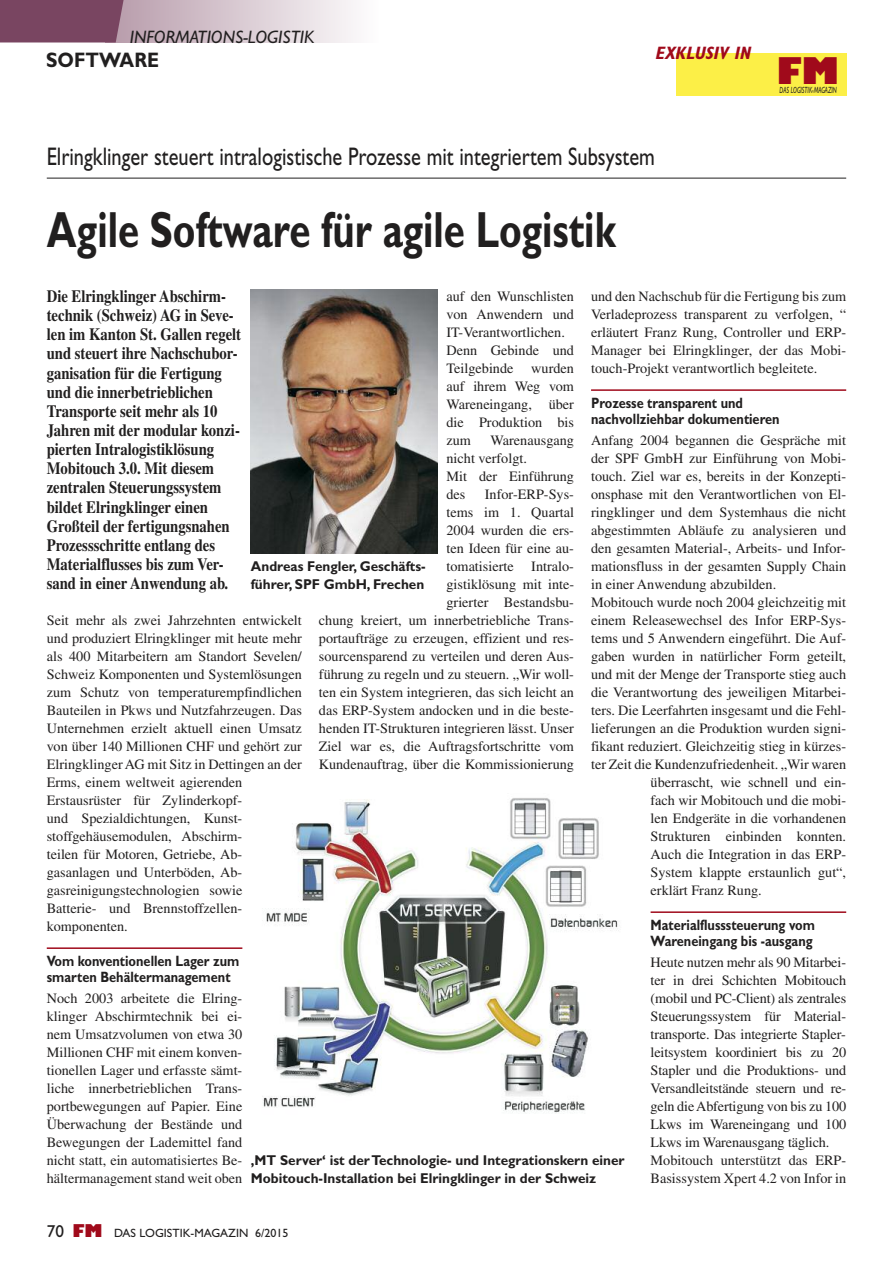
<style>
.page{position:relative;width:893px;height:1263px;background:#fff}
.page>*{position:absolute;margin:0;border:0;box-sizing:border-box;transform-origin:0 0}
.t1{font:700 51px "Gill Sans";color:#211f1f;scale:.75 1}
.t2{font:800 36px "Gill Sans";color:#a00a1b}
.t3{font:25.5px "Gill Sans";color:#211f1f;scale:.8 1}
.t4{font:700 21px "Gill Sans";color:#211f1f;scale:.9 1}
.t5{font:italic 18px "Gill Sans";color:#211f1f}
.t6{font:italic 700 condensed 18px "Gill Sans";color:#a00a1b}
.t7{font:700 17.25px/19.2px "Times";color:#211f1f;scale:.85 1}
.t8{font:700 15px/16.5px "Gill Sans";color:#211f1f;scale:.85 1}
.t9{font:14.25px/18px "Times";color:#211f1f}
.t10{font:700 14.25px/18px "Gill Sans";color:#211f1f;scale:.95 1}
.t11{font:12px "Gill Sans";color:#211f1f}
.t12{font:italic 9px "Gill Sans";color:#211f1f;scale:.65 1}
.s1{font-size:17.25px}
.s2{font-weight:800;font-size:17.25px;color:#a00a1b}
</style>
<div class="page">
<hr style="left:47px;top:947px;width:195px;height:2px;background:#a00a1b">
<hr style="left:591px;top:389px;width:255px;height:2px;background:#a00a1b">
<hr style="left:651px;top:911px;width:195px;height:2px;background:#a00a1b">
<hr style="left:47px;top:178px;width:799px;height:1px;background:#211f1f">
<div style="left:676px;top:53px;width:170px;height:43px;background:#fcef47"></div>
<img style="left:251px;top:289px;width:187px;height:264px">
<img style="left:262px;top:798px;width:357px;height:315px">
<div style="left:105px;top:0;width:273px;height:43px;background:linear-gradient(to right,#b699a9,#fefdfe)"></div>
<svg style="left:0;top:0;width:126px;height:43px;background:#7d4b66"></svg>
<p class="t5" style="left:130px;top:30px;width:186px">INFORMATIONS-LOGISTIK</p>
<h3 class="t4" style="left:46px;top:52px;width:127px">SOFTWARE</h3>
<p class="t6" style="left:655px;top:46px;width:100px">EXKLUSIV IN</p>
<h3 class="t3" style="left:47px;top:147px;width:762px">Elringklinger steuert intralogistische Prozesse mit integriertem Subsystem</h3>
<h1 class="t1" style="left:47px;top:211px;width:760px">Agile Software für agile Logistik</h1>
<h2 class="t2" style="left:777px;top:57px;width:64px">FM</h2>
<p class="t12" style="left:779px;top:87px;width:90px">DAS LOGISTIK-MAGAZIN</p>
<p class="t7" style="left:47px;top:288px;width:230px">Die Elringklinger Abschirm&shy;technik (Schweiz) AG in Seve&shy;len im Kanton St. Gallen regelt und steuert ihre Nachschubor&shy;ganisation für die Fertigung und die innerbetrieblichen<br>Transporte seit mehr als 10<br>Jahren mit der modular konzi&shy;pierten Intralogistiklösung<br>Mobitouch 3.0. Mit diesem zentralen Steuerungssystem bildet Elringklinger einen<br>Großteil der fertigungsnahen<br>Prozessschritte entlang des<br>Materialflusses bis zum Ver&shy;sand in einer Anwendung ab.</p>
<p class="t9" style="left:47px;top:613px;width:257px">Seit mehr als zwei Jahrzehnten entwickelt und produziert Elringklinger mit heute mehr als 400 Mitarbeitern am Standort Sevelen/ Schweiz Komponenten und Systemlösungen zum Schutz von temperaturempfindlichen Bauteilen in Pkws und Nutzfahrzeugen. Das Unternehmen erzielt aktuell einen Umsatz von über 140 Millionen CHF und gehört zur ElringklingerAG mit Sitz in Dettingen an der Erms, einem weltweit agierenden Erstausrüster für Zylinderkopf-<br>und Spezialdichtungen, Kunst&shy;stoffgehäusemodulen, Abschirm-<br>teilen für Motoren, Getriebe, Ab&shy;gasanlagen und Unterböden, Ab&shy;gasreinigungstechnologien sowie<br>Batterie- und Brennstoffzellen&shy;komponenten.</p>
<p class="t8" style="left:47px;top:954px;width:228px">Vom konventionellen Lager zum smarten Behältermanagement</p>
<p class="t9" style="left:47px;top:991px;width:197px;text-align:justify">Noch 2003 arbeitete die Elring&shy;klinger Abschirmtechnik bei ei&shy;nem Umsatzvolumen von etwa 30<br>Millionen CHF mit einem konven&shy;tionellen Lager und erfasste sämt&shy;liche innerbetrieblichen Trans&shy;portbewegungen auf Papier. Eine Überwachung der Bestände und Bewegungen der Lademittel fand nicht statt, ein automatisiertes Be&shy;hältermanagement stand weit oben</p>
<p class="t9" style="left:446px;top:289px;width:129px">auf den Wunschlisten von Anwendern und<br>IT-Verantwortlichen.<br>Denn Gebinde und<br>Teilgebinde wurden auf ihrem Weg vom<br>Wareneingang, über die Produktion bis zum</p>
<p class="t9" style="left:591px;top:289px;width:257px;text-align:justify">und den Nachschub für die Fertigung bis zum Verladeprozess transparent zu verfolgen, “ erläutert Franz Rung, Controller und ERP-Manager bei Elringklinger, der das Mobi&shy;touch-Projekt verantwortlich begleitete.</p>
<p class="t8" style="left:591px;top:396px;width:223px">Prozesse transparent und nachvollziehbar dokumentieren</p>
<p class="t9" style="left:591px;top:433px;width:257px">Anfang 2004 begannen die Gespräche mit</p>
<p class="t9" style="left:591px;top:451px;width:257px">der SPF GmbH zur Einführung von Mobi-</p>
<p class="t9" style="left:591px;top:469px;width:257px">touch. Ziel war es, bereits in der Konzepti-</p>
<p class="t9" style="left:591px;top:487px;width:257px">onsphase mit den Verantwortlichen von El-</p>
<p class="t9" style="left:591px;top:505px;width:257px">ringklinger und dem Systemhaus die nicht</p>
<p class="t9" style="left:591px;top:523px;width:257px">abgestimmten Abläufe zu analysieren und</p>
<p class="t9" style="left:591px;top:541px;width:256px">den gesamten Material-, Arbeits- und Infor-</p>
<p class="t9" style="left:591px;top:559px;width:257px">mationsfluss in der gesamten Supply Chain</p>
<p class="t9" style="left:591px;top:577px;width:187px">in einer Anwendung abzubilden.</p>
<p class="t9" style="left:591px;top:595px;width:257px">Mobitouch wurde noch 2004 gleichzeitig mit</p>
<p class="t9" style="left:591px;top:613px;width:257px">einem Releasewechsel des Infor ERP-Sys-</p>
<p class="t9" style="left:591px;top:631px;width:257px">tems und 5 Anwendern eingeführt. Die Auf-</p>
<p class="t9" style="left:591px;top:649px;width:257px">gaben wurden in natürlicher Form geteilt,</p>
<p class="t9" style="left:591px;top:667px;width:257px">und mit der Menge der Transporte stieg auch</p>
<p class="t9" style="left:591px;top:685px;width:257px">die Verantwortung des jeweiligen Mitarbei-</p>
<p class="t9" style="left:591px;top:703px;width:257px">ters. Die Leerfahrten insgesamt und die Fehl-</p>
<p class="t9" style="left:591px;top:721px;width:257px">lieferungen an die Produktion wurden signi-</p>
<p class="t9" style="left:591px;top:739px;width:257px">fikant reduziert. Gleichzeitig stieg in kürzes-</p>
<p class="t9" style="left:591px;top:757px;width:257px">ter Zeit die Kundenzufriedenheit. „Wir waren</p>
<p class="t9" style="left:651px;top:775px;width:197px">überrascht, wie schnell und ein-</p>
<p class="t9" style="left:651px;top:793px;width:197px">fach wir Mobitouch und die mobi-</p>
<p class="t9" style="left:651px;top:811px;width:197px">len Endgeräte in die vorhandenen</p>
<p class="t9" style="left:651px;top:829px;width:197px">Strukturen einbinden konnten.</p>
<p class="t9" style="left:651px;top:847px;width:197px">Auch die Integration in das ERP-</p>
<p class="t9" style="left:651px;top:865px;width:197px">System klappte erstaunlich gut“,</p>
<p class="t9" style="left:651px;top:883px;width:113px">erklärt Franz Rung.</p>
<p class="t8" style="left:651px;top:918px;width:195px">Materialflusssteuerung vom<br>Wareneingang bis -ausgang</p>
<p class="t9" style="left:651px;top:955px;width:197px">Heute nutzen mehr als 90 Mitarbei&shy;ter in drei Schichten Mobitouch (mobil und PC-Client) als zentrales Steuerungssystem für Material&shy;transporte. Das integrierte Stapler&shy;leitsystem koordiniert bis zu 20<br>Stapler und die Produktions- und Versandleitstände steuern und re&shy;geln dieAbfertigung von bis zu 100<br>Lkws im Wareneingang und 100<br>Lkws im Warenausgang täglich.<br>Mobitouch unterstützt das ERP-Basissystem Xpert 4.2 von Infor in</p>
<p class="t9" style="left:446px;top:433px;width:129px;text-indent:44px">Warenausgang nicht verfolgt.<br>Mit der Einführung des</p>
<p class="t9" style="left:319px;top:487px;width:257px;text-align:right">Infor-ERP-Sys-<br>tems im 1. Quartal<br>2004 wurden die ers-<br>ten Ideen für eine au-<br>tomatisierte Intralo-<br>gistiklösung mit inte-<br>grierter Bestandsbu-<br>chung kreiert, um innerbetriebliche Trans&shy;portaufträge zu erzeugen, effizient und res&shy;sourcensparend zu verteilen und deren Aus&shy;führung zu regeln und zu steuern. „Wir woll&shy;ten ein System integrieren, das sich leicht an das ERP-System andocken und in die beste&shy;henden IT-Strukturen integrieren lässt. Unser Ziel war es, die Auftragsfortschritte vom Kundenauftrag, über die Kommissionierung</p>
<p class="t10" style="left:251px;top:559px;width:185px">Andreas Fengler, Geschäfts&shy;führer, SPF GmbH, Frechen</p>
<p class="t10" style="left:251px;top:1153px;width:395px">‚MT Server‘ ist derTechnologie- und Integrationskern einer<br>Mobitouch-Installation bei Elringklinger in der Schweiz</p>
<p class="t11" style="left:47px;top:1229px;width:243px"><span class="s1">70</span> <span class="s2">FM</span> DAS LOGISTIK-MAGAZIN 6/2015</p>
</div>
